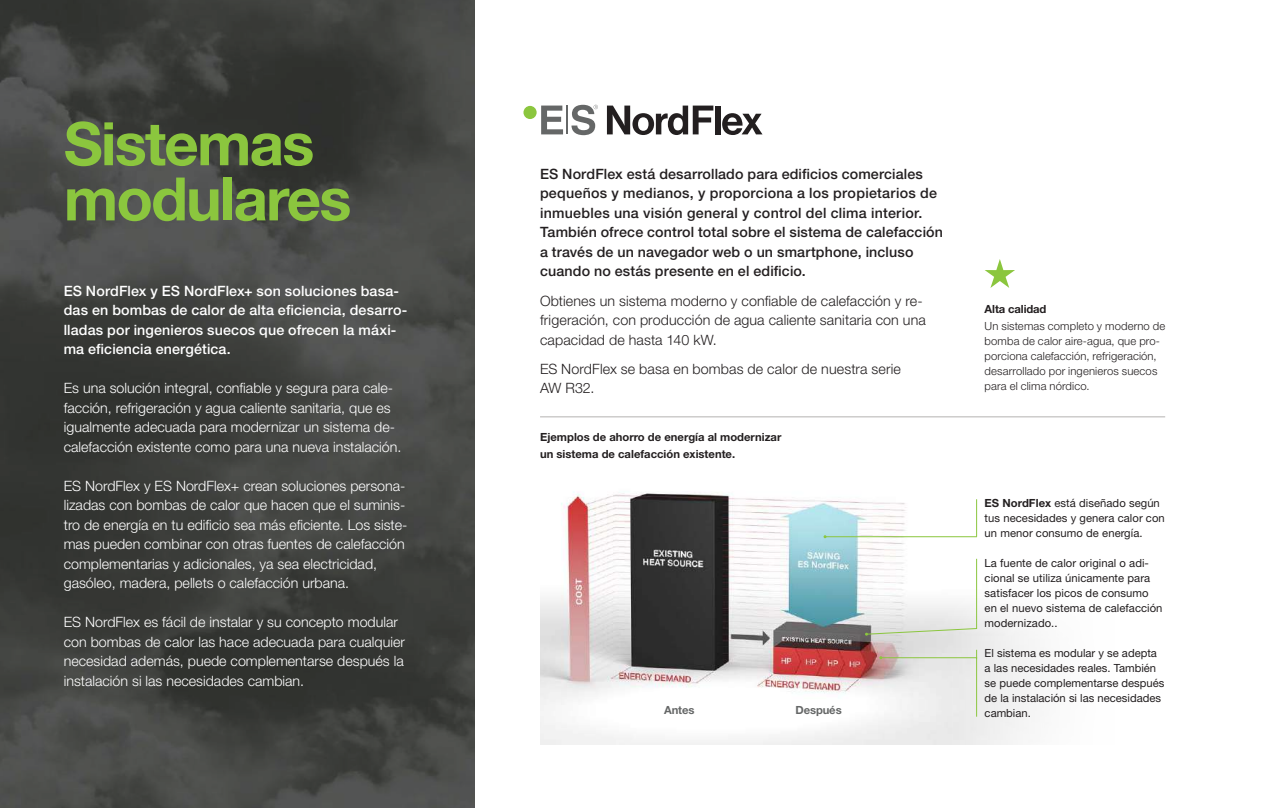
<style>
.page{position:relative;width:1263px;height:808px;background:#fff}
.page>*{position:absolute;margin:0;border:0;box-sizing:border-box;transform-origin:0 0}
.t1{font:700 60px/55.2px "Helvetica Neue LT Std";letter-spacing:-.03em;color:#8bc63e}
.t2{font:300 14.25px/19.5px "Helvetica Neue LT Std";color:#fff}
.t3{font:500 14.25px/19.5px "Helvetica Neue LT Std";letter-spacing:.01em;color:#231f20}
.t4{font:300 14.25px/19.5px "Helvetica Neue LT Std";letter-spacing:.01em;color:#231f20}
.t5{font:500 14.25px/19.5px "Helvetica Neue LT Std";letter-spacing:.01em;color:#fff}
.t6{font:11.25px/15px "Helvetica Neue LT Std";letter-spacing:.005em;color:#231f20}
.t7{font:300 11.25px/15px "Helvetica Neue LT Std";letter-spacing:.01em;color:#231f20}
.t8{font:700 11.25px/17.1px "Helvetica Neue LT Std";color:#231f20}
.t9{font:700 11.25px "Helvetica Neue LT Std";letter-spacing:-.01em;color:#656767}
.s1{font-weight:700}
</style>
<div class="page">
<img style="left:540px;top:491px;width:492px;height:253px">
<img style="left:0;top:0;width:475px;height:808px">
<div style="left:523px;top:106px;width:14px;height:13px;background:#8bc63e;border-radius:50%"></div>
<svg style="left:541px;top:105px;width:57px;height:30px"></svg>
<svg style="left:607px;top:106px;width:106px;height:29px"></svg>
<div style="left:715px;top:106px;width:5px;height:28px;background:#231f20"></div>
<svg style="left:722px;top:113px;width:40px;height:22px"></svg>
<hr style="left:540px;top:416px;width:625px;height:1px;background:#b4b2b1">
<hr style="left:976px;top:499px;width:1px;height:38px;background:#8bc63e">
<hr style="left:825px;top:536px;width:152px;height:1px;background:#8bc63e">
<svg style="left:865px;top:558px;width:112px;height:78px"></svg>
<svg style="left:879px;top:650px;width:98px;height:67px"></svg>
<svg style="left:985px;top:259px;width:30px;height:29px"></svg>
<h1 class="t1" style="left:64px;top:115px;width:289px">Sistemas modulares</h1>
<p class="t5" style="left:64px;top:281px;width:345px">ES NordFlex y ES NordFlex+ son soluciones basa&shy;das en bombas de calor de alta eficiencia, desarro&shy;lladas por ingenieros suecos que ofrecen la máxi&shy;ma eficiencia energética.</p>
<p class="t2" style="left:64px;top:378px;width:339px">Es una solución integral, confiable y segura para cale&shy;facción, refrigeración y agua caliente sanitaria, que es igualmente adecuada para modernizar un sistema de&shy;calefacción existente como para una nueva instalación.</p>
<p class="t2" style="left:64px;top:475px;width:345px">ES NordFlex y ES NordFlex+ crean soluciones persona&shy;lizadas con bombas de calor que hacen que el suminis&shy;tro de energía en tu edificio sea más eficiente. Los siste&shy;mas pueden combinar con otras fuentes de calefacción complementarias y adicionales, ya sea electricidad, gasóleo, madera, pellets o calefacción urbana.</p>
<p class="t2" style="left:64px;top:612px;width:343px">ES NordFlex es fácil de instalar y su concepto modular con bombas de calor las hace adecuada para cualquier necesidad además, puede complementarse después la instalación si las necesidades cambian.</p>
<p class="t3" style="left:540px;top:164px;width:404px">ES NordFlex está desarrollado para edificios comerciales pequeños y medianos, y proporciona a los propietarios de inmuebles una visión general y control del clima interior.<br>También ofrece control total sobre el sistema de calefacción a través de un navegador web o un smartphone, incluso cuando no estás presente en el edificio.</p>
<p class="t4" style="left:540px;top:290px;width:387px">Obtienes un sistema moderno y confiable de calefacción y re&shy;frigeración, con producción de agua caliente sanitaria con una capacidad de hasta 140 kW.</p>
<p class="t4" style="left:540px;top:359px;width:362px">ES NordFlex se basa en bombas de calor de nuestra serie<br>AW R32.</p>
<p class="t8" style="left:540px;top:428px;width:243px">Ejemplos de ahorro de energía al modernizar un sistema de calefacción existente.</p>
<p class="t9" style="left:664px;top:703px;width:32px">Antes</p>
<p class="t9" style="left:795px;top:703px;width:48px">Después</p>
<p class="t8" style="left:984px;top:300px;width:63px">Alta calidad</p>
<p class="t7" style="left:984px;top:319px;width:182px">Un sistemas completo y moderno de bomba de calor aire-agua, que pro&shy;porciona calefacción, refrigeración, desarrollado por ingenieros suecos para el clima nórdico.</p>
<p class="t6" style="left:984px;top:496px;width:182px"><span class="s1">ES NordFlex</span> está diseñado según tus necesidades y genera calor con un menor consumo de energía.</p>
<p class="t6" style="left:984px;top:555px;width:179px">La fuente de calor original o adi&shy;cional se utiliza únicamente para satisfacer los picos de consumo en el nuevo sistema de calefacción modernizado..</p>
<p class="t6" style="left:984px;top:645px;width:181px">El sistema es modular y se adepta a las necesidades reales. También se puede complementarse después de la instalación si las necesidades cambian.</p>
</div>
